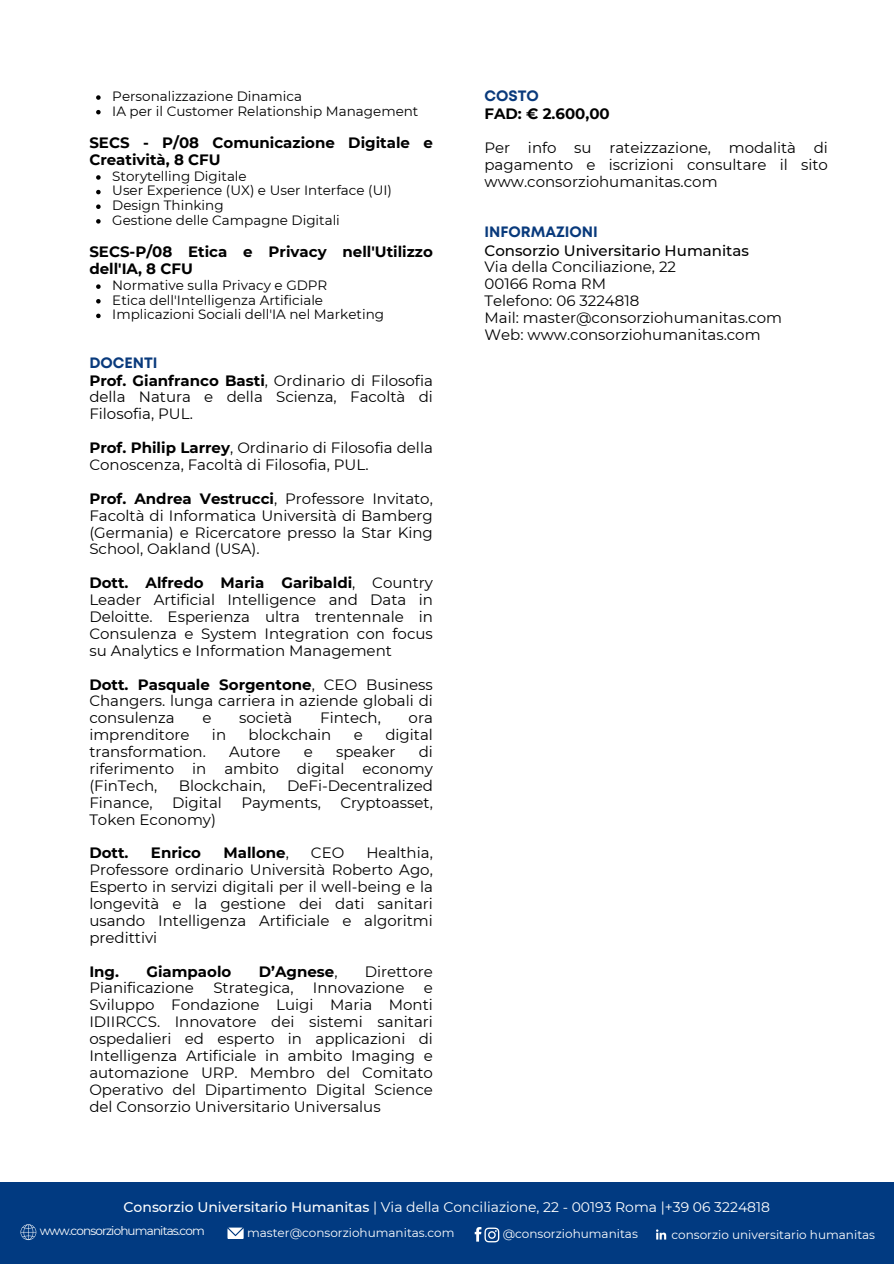
<style>
.page{position:relative;width:894px;height:1264px;background:#fff}
.page>*{position:absolute;margin:0;border:0;box-sizing:border-box;transform-origin:0 0}
.t1{font:15px/16.8px "Montserrat";color:#000;text-align:justify}
.t2{font:700 15px/16.8px "Montserrat";color:#000}
.t3{font:700 15px "Mont";color:#093a7c}
.t4{font:13.95px "Montserrat";color:#fff}
.t5{font:13.5px "Montserrat";color:#000}
.t6{font:12px "Montserrat";color:#fff}
.t7{font:12px "Montserrat";letter-spacing:-.07em;color:#fff}
.s1{font-weight:700}
.s2{font-weight:400}
.s3{font-weight:500}
</style>
<div class="page">
<div style="left:0;top:1182px;width:893px;height:81px;background:#013a81"></div>
<svg style="left:21px;top:1224px;width:15px;height:15px"></svg>
<svg style="left:654px;top:1227px;width:14px;height:14px"></svg>
<svg style="left:655px;top:1229px;width:11px;height:10px"></svg>
<svg style="left:227px;top:1227px;width:16px;height:11px"></svg>
<svg style="left:474px;top:1227px;width:25px;height:15px"></svg>
<svg style="left:96px;top:95px;width:5px;height:5px"></svg>
<svg style="left:96px;top:110px;width:5px;height:4px"></svg>
<svg style="left:96px;top:175px;width:5px;height:5px"></svg>
<svg style="left:96px;top:190px;width:5px;height:4px"></svg>
<svg style="left:96px;top:204px;width:5px;height:5px"></svg>
<svg style="left:96px;top:219px;width:5px;height:5px"></svg>
<svg style="left:96px;top:284px;width:5px;height:5px"></svg>
<svg style="left:96px;top:299px;width:5px;height:4px"></svg>
<svg style="left:96px;top:314px;width:5px;height:4px"></svg>
<h3 class="t5" style="left:112px;top:88px;width:191px">Personalizzazione Dinamica</h3>
<h3 class="t5" style="left:112px;top:102px;width:307px">IA per il Customer Relationship Management</h3>
<h3 class="t2" style="left:89px;top:134px;width:345px">SECS - P/08 Comunicazione Digitale e<br>Creatività, 8 CFU</h3>
<h3 class="t5" style="left:112px;top:168px;width:136px">Storytelling Digitale</h3>
<h3 class="t5" style="left:112px;top:182px;width:281px">User Experience (UX) e User Interface (UI)</h3>
<h3 class="t5" style="left:112px;top:197px;width:113px">Design Thinking</h3>
<h1 class="t5" style="left:112px;top:212px;width:229px">Gestione delle Campagne Digitali</h1>
<h1 class="t2" style="left:89px;top:243px;width:345px">SECS-P/08 Etica e Privacy nell'Utilizzo dell'IA, 8 CFU</h1>
<h3 class="t5" style="left:112px;top:277px;width:216px">Normative sulla Privacy e GDPR</h3>
<h1 class="t5" style="left:112px;top:291px;width:212px">Etica dell'Intelligenza Artificiale</h1>
<h3 class="t5" style="left:112px;top:306px;width:273px">Implicazioni Sociali dell'IA nel Marketing</h3>
<p class="t3" style="left:89px;top:357px;width:70px">DOCENTI</p>
<p class="t1" style="left:89px;top:372px;width:345px"><span class="s1">Prof. Gianfranco Basti</span>, Ordinario di Filosofia della Natura e della Scienza, Facoltà di Filosofia, PUL.</p>
<h2 class="t1" style="left:89px;top:439px;width:345px"><span class="s1">Prof. Philip Larrey</span>, Ordinario di Filosofia della<br>Conoscenza, Facoltà di Filosofia, PUL.</h2>
<p class="t1" style="left:89px;top:490px;width:345px"><span class="s1">Prof. Andrea Vestrucci</span>, Professore Invitato, Facoltà di Informatica Università di Bamberg (Germania) e Ricercatore presso la Star King School, Oakland (USA).</p>
<p class="t1" style="left:89px;top:574px;width:345px"><span class="s1">Dott. Alfredo Maria Garibaldi</span>, Country Leader Artificial Intelligence and Data in Deloitte. Esperienza ultra trentennale in Consulenza e System Integration con focus su Analytics e Information Management</p>
<p class="t1" style="left:89px;top:675px;width:345px"><span class="s1">Dott. Pasquale Sorgentone</span>, CEO Business Changers. lunga carriera in aziende globali di consulenza</p>
<p class="t1" style="left:202px;top:709px;width:11px">e</p>
<p class="t1" style="left:239px;top:709px;width:55px">società</p>
<p class="t1" style="left:320px;top:709px;width:62px">Fintech,</p>
<p class="t1" style="left:408px;top:709px;width:26px">ora</p>
<p class="t1" style="left:89px;top:726px;width:102px">imprenditore</p>
<p class="t1" style="left:212px;top:726px;width:16px">in</p>
<p class="t1" style="left:248px;top:726px;width:84px">blockchain</p>
<p class="t1" style="left:354px;top:726px;width:11px">e</p>
<p class="t1" style="left:385px;top:726px;width:49px">digital</p>
<p class="t1" style="left:89px;top:743px;width:118px">transformation.</p>
<p class="t1" style="left:229px;top:743px;width:53px">Autore</p>
<p class="t1" style="left:304px;top:743px;width:11px">e</p>
<p class="t1" style="left:336px;top:743px;width:61px">speaker</p>
<p class="t1" style="left:89px;top:743px;width:345px;text-indent:329px">di riferimento in ambito digital economy (FinTech,</p>
<p class="t1" style="left:179px;top:777px;width:88px">Blockchain,</p>
<p class="t1" style="left:287px;top:777px;width:147px">DeFi-Decentralized</p>
<p class="t1" style="left:89px;top:794px;width:65px">Finance,</p>
<p class="t1" style="left:172px;top:794px;width:51px">Digital</p>
<p class="t1" style="left:241px;top:794px;width:81px">Payments,</p>
<p class="t1" style="left:340px;top:794px;width:94px">Cryptoasset,</p>
<p class="t1" style="left:89px;top:810px;width:128px">Token Economy)</p>
<h1 class="t2" style="left:89px;top:844px;width:41px">Dott.</h1>
<h1 class="t2" style="left:151px;top:844px;width:52px">Enrico</h1>
<h1 class="t2" style="left:223px;top:844px;width:67px">Mallone<span class="s2">,</span></h1>
<h1 class="t1" style="left:311px;top:844px;width:35px">CEO</h1>
<h1 class="t1" style="left:89px;top:844px;width:345px;text-indent:277px">Healthia, Professore ordinario Università Roberto Ago, Esperto in servizi digitali per il well-being e la longevità e la gestione dei dati sanitari usando Intelligenza Artificiale e algoritmi predittivi</h1>
<h3 class="t2" style="left:89px;top:962px;width:31px">Ing.</h3>
<h3 class="t2" style="left:146px;top:962px;width:86px">Giampaolo</h3>
<h3 class="t2" style="left:259px;top:962px;width:80px">D’Agnese<span class="s2">,</span></h3>
<h3 class="t1" style="left:364px;top:962px;width:70px">Direttore</h3>
<h3 class="t1" style="left:89px;top:979px;width:106px">Pianificazione</h3>
<h3 class="t1" style="left:213px;top:979px;width:82px">Strategica,</h3>
<h3 class="t1" style="left:313px;top:979px;width:93px">Innovazione</h3>
<h3 class="t1" style="left:89px;top:979px;width:345px;text-indent:334px">e Sviluppo Fondazione Luigi Maria Monti IDIIRCCS. Innovatore dei sistemi sanitari ospedalieri ed esperto in applicazioni di Intelligenza Artificiale in ambito Imaging e automazione URP. Membro del Comitato Operativo del Dipartimento Digital Science del Consorzio Universitario Universalus</h3>
<p class="t3" style="left:484px;top:90px;width:56px">COSTO</p>
<h3 class="t2" style="left:484px;top:105px;width:127px">FAD: € 2.600,00</h3>
<p class="t1" style="left:484px;top:139px;width:345px">Per info su rateizzazione, modalità di pagamento e iscrizioni consultare il sito www.consorziohumanitas.com</p>
<p class="t3" style="left:484px;top:226px;width:115px">INFORMAZIONI</p>
<p class="t1" style="left:484px;top:242px;width:299px;text-align:left"><span class="s3">Consorzio Universitario Humanitas<br></span>Via della Conciliazione, 22<br>00166 Roma RM<br>Telefono: 06 3224818<br>Mail: master@consorziohumanitas.com<br>Web: www.consorziohumanitas.com</p>
<p class="t4" style="left:123px;top:1198px;width:647px"><span class="s3">Consorzio Universitario Humanitas</span> | Via della Conciliazione, 22 - 00193 Roma |+39 06 3224818</p>
<p class="t7" style="left:40px;top:1223px;width:167px">www.consorziohumanitas.com</p>
<p class="t6" style="left:247px;top:1225px;width:209px">master@consorziohumanitas.com</p>
<h2 class="t6" style="left:502px;top:1226px;width:137px">@consorziohumanitas</h2>
<p class="t6" style="left:671px;top:1226px;width:205px">consorzio universitario humanitas</p>
</div>
